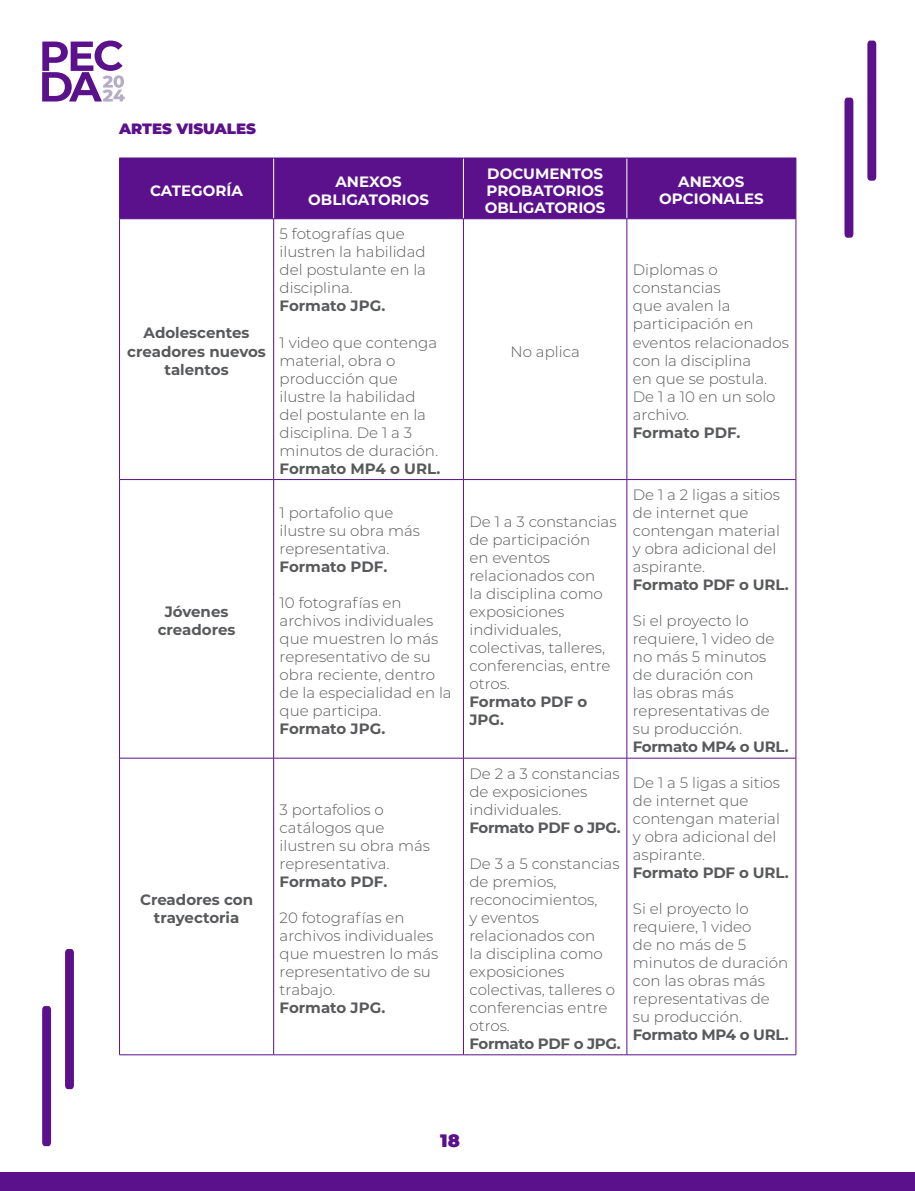
<style>
.page{position:relative;width:915px;height:1191px;background:#fff}
.page>*{position:absolute;margin:0;border:0;box-sizing:border-box;transform-origin:0 0}
.t1{font:900 18px "Montserrat";color:#5b118b}
.t2{font:300 15px/18px "Montserrat";color:#58595b}
.t3{font:700 15px/18px "Montserrat";letter-spacing:-.01em;color:#58595b;text-align:center}
.t4{font:700 15px/17.1px "Montserrat";color:#fff;text-align:center}
.t5{font:900 15px "Montserrat";color:#5b118b}
</style>
<div class="page">
<div style="left:0;top:1172px;width:914px;height:19px;background:#5b118b"></div>
<svg style="left:867px;top:41px;width:8px;height:140px"></svg>
<svg style="left:844px;top:98px;width:9px;height:140px"></svg>
<svg style="left:65px;top:949px;width:9px;height:140px"></svg>
<svg style="left:42px;top:1006px;width:9px;height:140px"></svg>
<svg style="left:42px;top:41px;width:83px;height:61px"></svg>
<div style="left:120px;top:159px;width:675px;height:59px;background:#5b118b"></div>
<hr style="left:119px;top:219px;width:1px;height:260px;background:#5b118b">
<hr style="left:273px;top:219px;width:1px;height:260px;background:#5b118b">
<hr style="left:463px;top:219px;width:1px;height:260px;background:#5b118b">
<hr style="left:626px;top:219px;width:1px;height:260px;background:#5b118b">
<hr style="left:795px;top:219px;width:1px;height:260px;background:#5b118b">
<hr style="left:119px;top:479px;width:154px;height:1px;background:#5b118b">
<hr style="left:119px;top:480px;width:1px;height:278px;background:#5b118b">
<hr style="left:273px;top:479px;width:190px;height:1px;background:#5b118b">
<hr style="left:273px;top:480px;width:1px;height:278px;background:#5b118b">
<hr style="left:463px;top:479px;width:163px;height:1px;background:#5b118b">
<hr style="left:463px;top:480px;width:1px;height:278px;background:#5b118b">
<hr style="left:626px;top:479px;width:169px;height:1px;background:#5b118b">
<hr style="left:626px;top:480px;width:1px;height:278px;background:#5b118b">
<hr style="left:795px;top:480px;width:1px;height:278px;background:#5b118b">
<hr style="left:119px;top:758px;width:154px;height:1px;background:#5b118b">
<hr style="left:119px;top:758px;width:1px;height:296px;background:#5b118b">
<hr style="left:273px;top:758px;width:190px;height:1px;background:#5b118b">
<hr style="left:273px;top:758px;width:1px;height:296px;background:#5b118b">
<hr style="left:463px;top:758px;width:163px;height:1px;background:#5b118b">
<hr style="left:463px;top:758px;width:1px;height:296px;background:#5b118b">
<hr style="left:626px;top:758px;width:169px;height:1px;background:#5b118b">
<hr style="left:626px;top:758px;width:1px;height:296px;background:#5b118b">
<hr style="left:795px;top:758px;width:1px;height:296px;background:#5b118b">
<hr style="left:119px;top:1054px;width:154px;height:1px;background:#5b118b">
<hr style="left:273px;top:1054px;width:190px;height:1px;background:#5b118b">
<hr style="left:463px;top:1054px;width:163px;height:1px;background:#5b118b">
<hr style="left:626px;top:1054px;width:169px;height:1px;background:#5b118b">
<hr style="left:273px;top:158px;width:1px;height:60px;background:#fff">
<hr style="left:463px;top:158px;width:1px;height:60px;background:#fff">
<hr style="left:626px;top:158px;width:1px;height:60px;background:#fff">
<hr style="left:119px;top:158px;width:1px;height:60px;background:#5b118b">
<hr style="left:119px;top:158px;width:154px;height:1px;background:#5b118b">
<hr style="left:273px;top:158px;width:190px;height:1px;background:#5b118b">
<hr style="left:463px;top:158px;width:163px;height:1px;background:#5b118b">
<hr style="left:626px;top:158px;width:170px;height:1px;background:#5b118b">
<hr style="left:795px;top:158px;width:1px;height:60px;background:#5b118b">
<hr style="left:119px;top:218px;width:154px;height:1px;background:#5b118b">
<hr style="left:273px;top:218px;width:190px;height:1px;background:#5b118b">
<hr style="left:463px;top:218px;width:163px;height:1px;background:#5b118b">
<hr style="left:626px;top:218px;width:170px;height:1px;background:#5b118b">
<p class="t5" style="left:119px;top:117px;width:138px">ARTES VISUALES</p>
<p class="t4" style="left:150px;top:181px;width:94px">CATEGORÍA</p>
<p class="t4" style="left:308px;top:171px;width:122px;line-height:18px">ANEXOS<br>OBLIGATORIOS</p>
<p class="t4" style="left:484px;top:164px;width:122px;text-align:left">DOCUMENTOS<br>PROBATORIOS<br>OBLIGATORIOS</p>
<p class="t4" style="left:659px;top:172px;width:106px">ANEXOS<br>OPCIONALES</p>
<p class="t3" style="left:127px;top:323px;width:140px">Adolescentes creadores nuevos talentos</p>
<p class="t3" style="left:158px;top:602px;width:79px">Jóvenes creadores</p>
<p class="t2" style="left:279px;top:225px;width:148px">5 fotografías que ilustren la habilidad del postulante en la disciplina.</p>
<p class="t3" style="left:279px;top:296px;width:107px">Formato JPG.</p>
<p class="t2" style="left:279px;top:333px;width:160px">1 video que contenga material, obra o producción que ilustre la habilidad del postulante en la disciplina. De 1 a 3 minutos de duración.</p>
<p class="t3" style="left:279px;top:458px;width:162px">Formato MP4 o URL.</p>
<p class="t2" style="left:279px;top:503px;width:142px">1 portafolio que ilustre su obra más representativa.</p>
<p class="t3" style="left:279px;top:557px;width:109px">Formato PDF.</p>
<p class="t2" style="left:279px;top:593px;width:173px">10 fotografías en archivos individuales que muestren lo más representativo de su obra reciente, dentro de la especialidad en la que participa.</p>
<p class="t3" style="left:279px;top:719px;width:107px">Formato JPG.</p>
<p class="t3" style="left:140px;top:889px;width:115px">Creadores con trayectoria</p>
<p class="t2" style="left:279px;top:800px;width:152px">3 portafolios o catálogos que ilustren su obra más representativa.</p>
<p class="t3" style="left:279px;top:871px;width:109px">Formato PDF.</p>
<p class="t2" style="left:279px;top:908px;width:160px">20 fotografías en archivos individuales que muestren lo más representativo de su trabajo.</p>
<p class="t3" style="left:279px;top:997px;width:107px">Formato JPG.</p>
<p class="t2" style="left:510px;top:342px;width:71px">No aplica</p>
<p class="t2" style="left:632px;top:261px;width:157px">Diplomas o constancias<br>que avalen la participación en eventos relacionados con la disciplina<br>en que se postula.<br>De 1 a 10 en un solo archivo.</p>
<p class="t3" style="left:632px;top:422px;width:109px">Formato PDF.</p>
<p class="t2" style="left:469px;top:512px;width:148px">De 1 a 3 constancias de participación<br>en eventos relacionados con<br>la disciplina como exposiciones individuales, colectivas, talleres, conferencias, entre otros.</p>
<p class="t3" style="left:469px;top:692px;width:119px;text-align:left">Formato PDF o<br>JPG.</p>
<p class="t2" style="left:469px;top:764px;width:152px">De 2 a 3 constancias de exposiciones individuales.</p>
<p class="t3" style="left:469px;top:817px;width:153px">Formato PDF o JPG.</p>
<p class="t2" style="left:469px;top:854px;width:151px">De 3 a 5 constancias de premios, reconocimientos,<br>y eventos relacionados con<br>la disciplina como exposiciones colectivas, talleres o conferencias entre otros.</p>
<p class="t3" style="left:469px;top:1033px;width:153px">Formato PDF o JPG.</p>
<p class="t2" style="left:632px;top:485px;width:149px">De 1 a 2 ligas a sitios de internet que contengan material y obra adicional del aspirante.</p>
<p class="t3" style="left:632px;top:575px;width:157px">Formato PDF o URL.</p>
<p class="t2" style="left:632px;top:611px;width:143px">Si el proyecto lo requiere, 1 video de no más 5 minutos de duración con las obras más representativas de su producción.</p>
<p class="t3" style="left:632px;top:737px;width:157px">Formato MP4 o URL.</p>
<p class="t2" style="left:632px;top:773px;width:149px">De 1 a 5 ligas a sitios de internet que contengan material y obra adicional del aspirante.</p>
<p class="t3" style="left:632px;top:862px;width:157px">Formato PDF o URL.</p>
<p class="t2" style="left:632px;top:899px;width:157px">Si el proyecto lo requiere, 1 video<br>de no más de 5 minutos de duración con las obras más representativas de su producción.</p>
<p class="t3" style="left:632px;top:1024px;width:157px">Formato MP4 o URL.</p>
<p class="t1" style="left:440px;top:1127px;width:21px">18</p>
</div>
